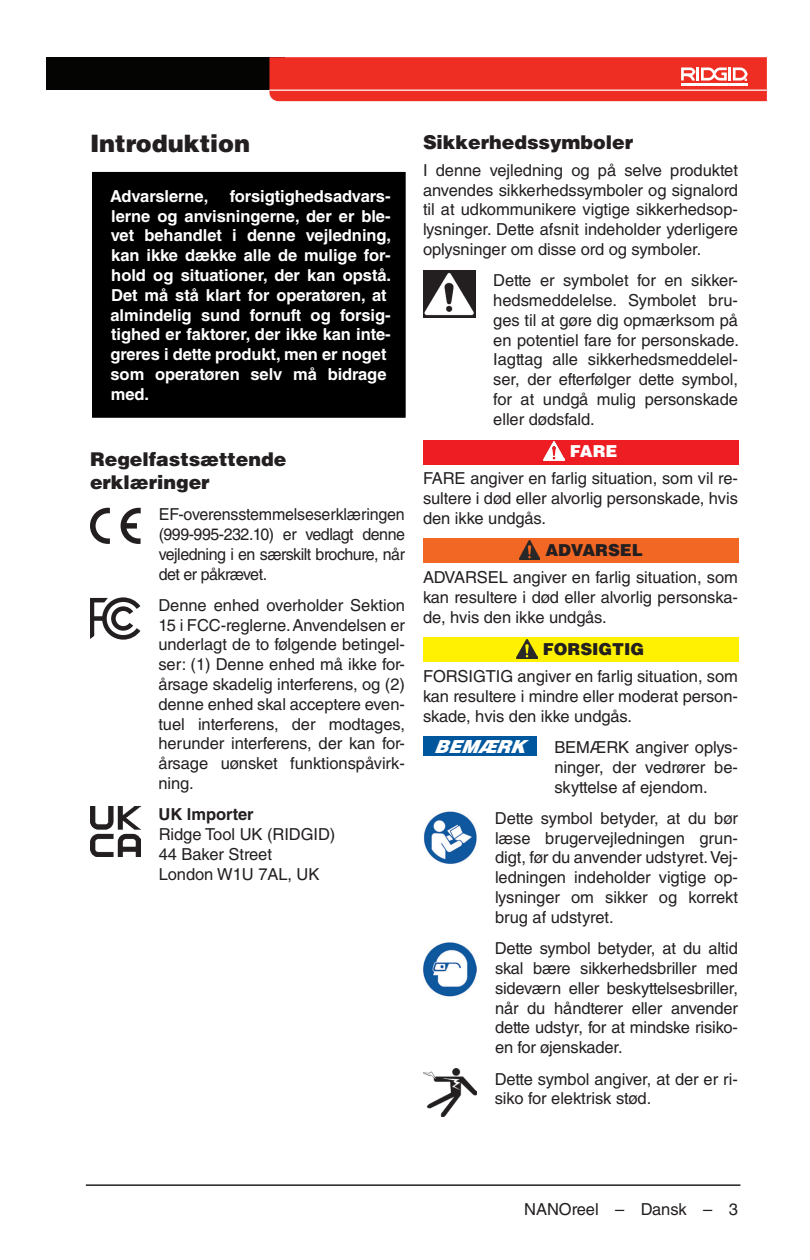
<style>
.page{position:relative;width:810px;height:1260px;background:#fff}
.page>*{position:absolute;margin:0;border:0;box-sizing:border-box;transform-origin:0 0}
.Head_1___h1_-_half{font:900 24px "Helvetica LT Std";letter-spacing:-.005em;color:#231f20}
.Head_2____h2_-_half{font:900 19px/22.8px "Helvetica LT Std";letter-spacing:-.005em;color:#231f20}
.Notice_White{font:italic 900 18px "Helvetica LT Std";letter-spacing:-.005em;color:#fff}
.Basic_Normal___bn{font:16.4px/19.8px "Helvetica LT Std";letter-spacing:-.005em;color:#231f20;text-align:justify}
.Basic_Bold___bb_-_ha{font:700 16.4px/19.8px "Helvetica LT Std";letter-spacing:-.005em;color:#fff}
.Basic_Normal_Left{font:16.4px/19.8px "Helvetica LT Std";letter-spacing:-.005em;color:#231f20}
.Safety_Bar_Symbol{font:900 16.4px "Helvetica LT Pro";letter-spacing:-.005em;color:#231f20}
.Safety_Bar_Symbol-2{font:900 16.4px "Helvetica LT Pro";color:#fff}
.s1{font-weight:700}
.s2{font-size:16.8px}
</style>
<div class="page">
<hr style="left:86px;top:1184px;width:654px;height:2px;background:#231f20">
<div style="left:46px;top:57px;width:239px;height:33px;background:#040503"></div>
<svg style="left:269px;top:57px;width:498px;height:44px;background:#ee3b30"></svg>
<div style="left:91px;top:171px;width:316px;height:248px;background:#000"></div>
<div style="left:90px;top:170px;width:318px;height:250px;border:2px solid #fff"></div>
<svg style="left:121px;top:508px;width:20px;height:36px"></svg>
<svg style="left:90px;top:508px;width:20px;height:36px"></svg>
<svg style="left:90px;top:597px;width:50px;height:43px"></svg>
<img style="left:90px;top:806px;width:51px;height:51px">
<img style="left:423px;top:270px;width:52px;height:48px">
<div style="left:423px;top:440px;width:316px;height:24px;background:#ee1d23"></div>
<img style="left:543px;top:442px;width:21px;height:18px">
<div style="left:423px;top:539px;width:316px;height:24px;background:#f26724"></div>
<img style="left:519px;top:541px;width:21px;height:18px">
<div style="left:423px;top:638px;width:316px;height:24px;background:#fff101"></div>
<img style="left:517px;top:640px;width:21px;height:18px">
<div style="left:423px;top:737px;width:113px;height:19px;background:#00579d"></div>
<img style="left:424px;top:811px;width:53px;height:53px">
<img style="left:423px;top:942px;width:54px;height:54px">
<img style="left:423px;top:1068px;width:53px;height:49px">
<p class="Head_1___h1_-_half" style="left:90px;top:128px;width:162px">Introduktion</p>
<p class="Basic_Bold___bb_-_ha" style="left:110px;top:186px;width:100px">Advarslerne,</p>
<p class="Basic_Bold___bb_-_ha" style="left:110px;top:186px;width:282px;text-indent:119px">forsigtighedsadvars&shy;lerne og anvisningerne, der er ble&shy;vet behandlet i denne vejledning, kan ikke dække alle de mulige for&shy;hold og situationer, der kan opstå.<br>Det må stå klart for operatøren, at almindelig sund fornuft og forsig&shy;tighed er faktorer, der ikke kan inte&shy;greres i dette produkt, men er noget som operatøren selv må bidrage med.</p>
<p class="Head_2____h2_-_half" style="left:90px;top:447px;width:198px">Regelfastsættende erklæringer</p>
<p class="Basic_Normal___bn" style="left:159px;top:504px;width:248px">EF-overensstemmelseserklæringen (999-995-232. 10) er vedlagt denne vejledning i en særskilt brochure, når det er påkrævet.</p>
<p class="Basic_Normal___bn" style="left:158px;top:595px;width:248px">Denne enhed overholder Sektion 15 i FCC-reglerne. Anvendelsen er underlagt de to følgende betingel&shy;ser: (1) Denne enhed må ikke for&shy;årsage skadelig interferens, og (2) denne enhed skal acceptere even&shy;tuel interferens, der modtages, herunder interferens, der kan for&shy;årsage uønsket funktionspåvirk&shy;ning.</p>
<p class="Basic_Normal_Left" style="left:159px;top:805px;width:178px"><span class="s1">UK lmporter<br></span>Ridge Tool UK (RIDGID)<br>44 Baker Street<br>London W<span class="s2">1</span>U <span class="s2">7</span>AL, UK</p>
<p class="Head_2____h2_-_half" style="left:423px;top:130px;width:212px">Sikkerhedssymboler</p>
<p class="Basic_Normal___bn" style="left:423px;top:160px;width:317px">I denne vejledning og på selve produktet anvendes sikkerhedssymboler og signalord til at udkommunikere vigtige sikkerhedsop&shy;lysninger. Dette afsnit indeholder yderligere oplysninger om disse ord og symboler.</p>
<p class="Basic_Normal___bn" style="left:493px;top:271px;width:246px">Dette er symbolet for en sikker&shy;hedsmeddelelse. Symbolet bru&shy;ges til at gøre dig opmærksom på en potentiel fare for personskade.<br>Iagttag alle sikkerhedsmeddelel&shy;ser, der efterfølger dette symbol, for at undgå mulig personskade eller dødsfald.</p>
<p class="Safety_Bar_Symbol-2" style="left:570px;top:441px;width:49px">FARE</p>
<p class="Basic_Normal___bn" style="left:423px;top:468px;width:317px">FARE angiver en farlig situation, som vil re&shy;sultere i død eller alvorlig personskade, hvis den ikke undgås.</p>
<p class="Safety_Bar_Symbol" style="left:545px;top:540px;width:99px">ADVARSEL</p>
<p class="Basic_Normal___bn" style="left:423px;top:567px;width:317px">ADVARSEL angiver en farlig situation, som kan resultere i død eller alvorlig personska&shy;de, hvis den ikke undgås.</p>
<p class="Safety_Bar_Symbol" style="left:543px;top:639px;width:103px">FORSIGTIG</p>
<p class="Basic_Normal___bn" style="left:423px;top:666px;width:317px">FORSIGTIG angiver en farlig situation, som kan resultere i mindre eller moderat person&shy;skade, hvis den ikke undgås.</p>
<p class="Notice_White" style="left:434px;top:734px;width:92px">BEMÆRK</p>
<p class="Basic_Normal___bn" style="left:554px;top:737px;width:185px">BEMÆRK angiver oplys&shy;ninger, der vedrører be&shy;skyttelse af ejendom.</p>
<p class="Basic_Normal___bn" style="left:495px;top:808px;width:245px">Dette symbol betyder, at du bør læse brugervejledningen grun&shy;digt, før du anvender udstyret. Vej&shy;ledningen indeholder vigtige op&shy;lysninger om sikker og korrekt brug af udstyret.</p>
<p class="Basic_Normal___bn" style="left:495px;top:939px;width:245px">Dette symbol betyder, at du altid skal bære sikkerhedsbriller med sideværn eller beskyttelsesbriller, når du håndterer eller anvender dette udstyr, for at mindske risiko&shy;en for øjenskader.</p>
<p class="Basic_Normal___bn" style="left:495px;top:1069px;width:245px">Dette symbol angiver, at der er ri&shy;siko for elektrisk stød.</p>
<p class="Basic_Normal___bn" style="left:524px;top:1199px;width:215px">NANOreel – Dansk – 3</p>
</div>
